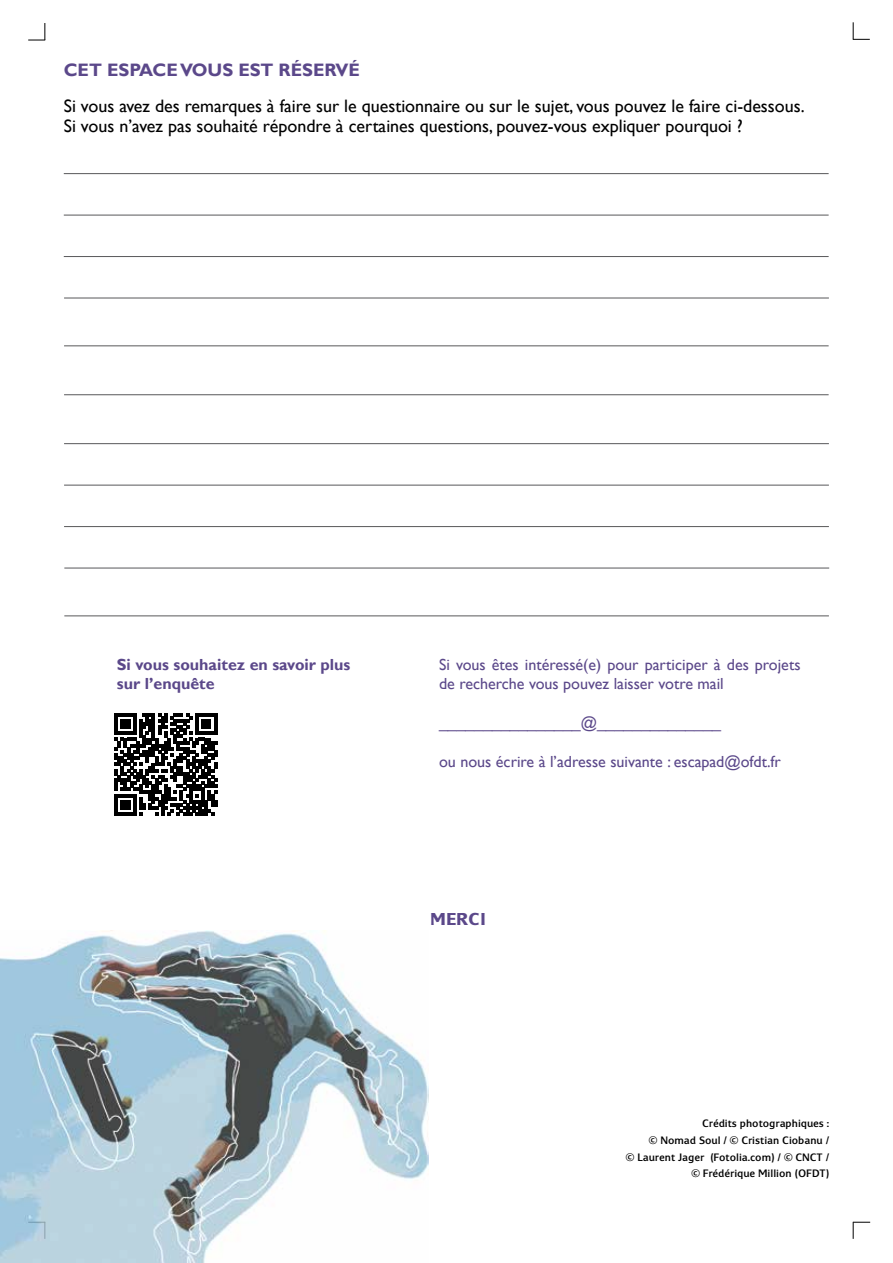
<style>
.page{position:relative;width:893px;height:1263px;background:#fff}
.page>*{position:absolute;margin:0;border:0;box-sizing:border-box;transform-origin:0 0}
.t1{font:18px/19.5px "Gill Sans";color:#000}
.t2{font:700 18px "Gill Sans";color:#5b488a}
.t3{font:700 18px "Eurocrat";color:#5b488a}
.t4{font:16.05px/19.2px "Gill Sans";color:#5b488a}
.t5{font:700 16.05px/19.2px "Gill Sans";color:#5b488a}
.t6{font:500 11.25px/16.5px "Eurocrat";color:#000;text-align:right}
</style>
<div class="page">
<svg style="left:28px;top:23px;width:17px;height:18px"></svg>
<svg style="left:853px;top:1222px;width:17px;height:17px"></svg>
<svg style="left:853px;top:22px;width:17px;height:18px"></svg>
<img style="left:0;top:930px;width:429px;height:333px">
<svg style="left:114px;top:713px;width:103px;height:103px"></svg>
<hr style="left:64px;top:173px;width:765px;height:1px;background:#58585a">
<hr style="left:64px;top:215px;width:765px;height:1px;background:#58585a">
<hr style="left:64px;top:256px;width:765px;height:1px;background:#58585a">
<hr style="left:64px;top:298px;width:765px;height:1px;background:#58585a">
<hr style="left:64px;top:345px;width:765px;height:1px;background:#58585a">
<hr style="left:64px;top:394px;width:765px;height:1px;background:#58585a">
<hr style="left:64px;top:443px;width:765px;height:1px;background:#58585a">
<hr style="left:64px;top:485px;width:765px;height:1px;background:#58585a">
<hr style="left:64px;top:526px;width:765px;height:1px;background:#58585a">
<hr style="left:64px;top:568px;width:765px;height:1px;background:#58585a">
<hr style="left:64px;top:615px;width:765px;height:1px;background:#58585a">
<p class="t2" style="left:64px;top:59px;width:298px">CET ESPACE VOUS EST RÉSERVÉ</p>
<p class="t1" style="left:64px;top:97px;width:742px">Si vous avez des remarques à faire sur le questionnaire ou sur le sujet, vous pouvez le faire ci-dessous.<br>Si vous n’avez pas souhaité répondre à certaines questions, pouvez-vous expliquer pourquoi ?</p>
<p class="t5" style="left:117px;top:656px;width:235px">Si vous souhaitez en savoir plus sur l’enquête</p>
<p class="t4" style="left:439px;top:655px;width:363px">Si vous êtes intéressé(e) pour participer à des projets de recherche vous pouvez laisser votre mail</p>
<p class="t4" style="left:439px;top:713px;width:283px">________________@______________</p>
<p class="t4" style="left:439px;top:752px;width:343px">ou nous écrire à l’adresse suivante : escapad@ofdt.fr</p>
<p class="t3" style="left:430px;top:908px;width:57px">MERCI</p>
<p class="t6" style="left:626px;top:1115px;width:205px">Crédits photographiques :<br>© Nomad Soul / © Cristian Ciobanu /<br>© Laurent Jager (Fotolia.com) / © CNCT / © Frédérique Million (OFDT)</p>
</div>
